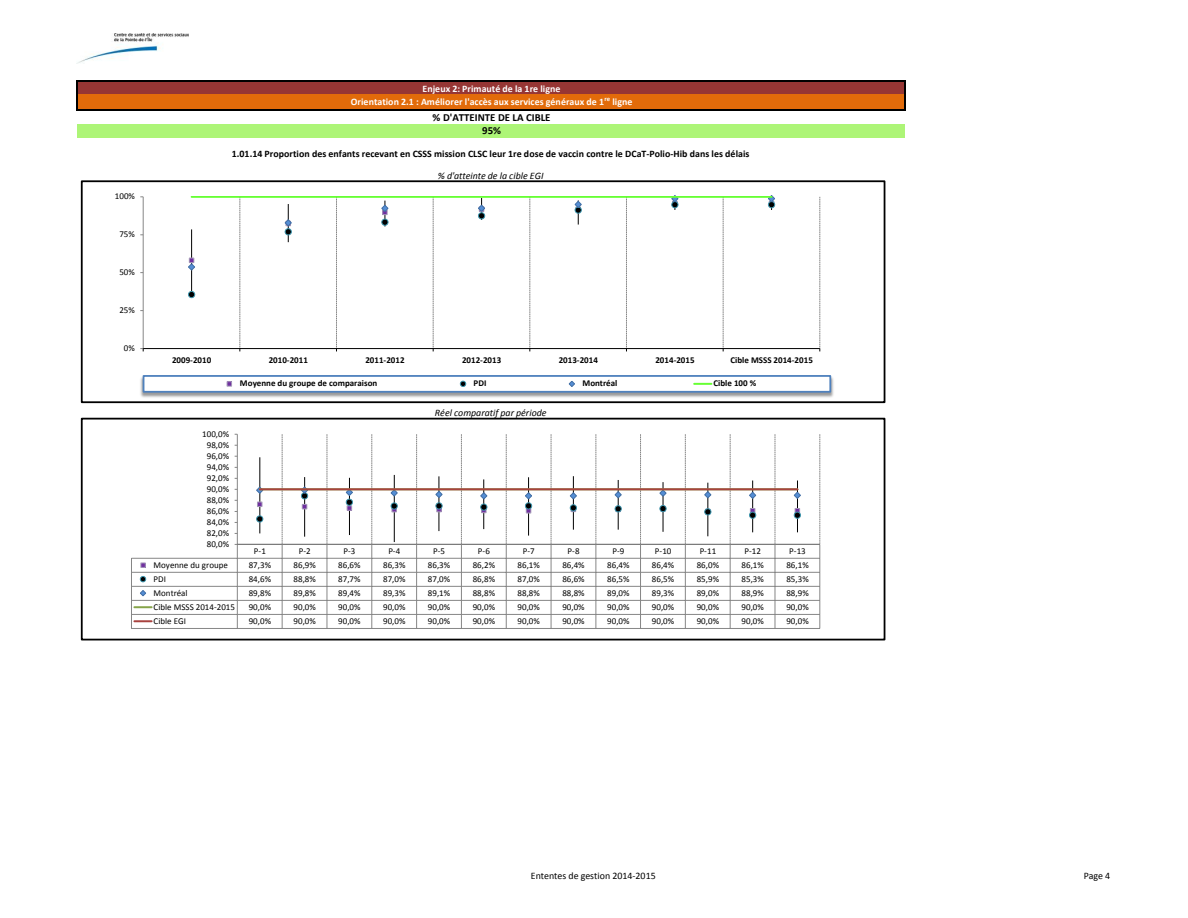
<style>
.page{position:relative;width:1188px;height:918px;background:#fff}
.page>*{position:absolute;margin:0;border:0;box-sizing:border-box;transform-origin:0 0}
.t1{font:700 10.8px "Calibri";color:#000}
.t2{font:700 9.9px "Calibri";letter-spacing:.005em;color:#000}
.t3{font:700 9.9px "Calibri";letter-spacing:.005em;color:#fff}
.t4{font:italic 9.9px "Calibri";letter-spacing:-.005em;color:#000}
.t5{font:9.9px "Calibri";color:#000}
.t6{font:9px "Calibri";color:#000}
.t7{font:700 9px "Calibri";color:#000}
.t8{font:700 6.6px "Calibri";color:#fff}
</style>
<div class="page">
<img style="left:77px;top:34px;width:112px;height:29px">
<div style="left:78px;top:82px;width:827px;height:13px;background:#963634"></div>
<div style="left:78px;top:94px;width:827px;height:16px;background:#e26b0a"></div>
<div style="left:78px;top:124px;width:827px;height:14px;background:#adf577"></div>
<hr style="left:76px;top:80px;width:2px;height:31px;background:#000">
<hr style="left:904px;top:82px;width:2px;height:29px;background:#000">
<hr style="left:78px;top:80px;width:828px;height:2px;background:#000">
<hr style="left:78px;top:109px;width:828px;height:2px;background:#000">
<hr style="left:143px;top:197px;width:1px;height:152px;background:#868686">
<hr style="left:143px;top:348px;width:677px;height:1px;background:#000">
<svg style="left:240px;top:198px;width:1px;height:153px"></svg>
<svg style="left:336px;top:198px;width:1px;height:153px"></svg>
<svg style="left:433px;top:198px;width:1px;height:153px"></svg>
<svg style="left:530px;top:198px;width:1px;height:153px"></svg>
<svg style="left:626px;top:198px;width:1px;height:153px"></svg>
<svg style="left:723px;top:198px;width:1px;height:153px"></svg>
<svg style="left:820px;top:197px;width:1px;height:154px"></svg>
<hr style="left:191px;top:229px;width:1px;height:66px;background:#000">
<hr style="left:288px;top:204px;width:1px;height:38px;background:#000">
<div style="left:188px;top:291px;width:7px;height:7px;background:#000;border-radius:50%"></div>
<div style="left:188px;top:291px;width:7px;height:7px;border:1px solid #3d96ae;border-radius:50%"></div>
<svg style="left:188px;top:258px;width:7px;height:13px"></svg>
<svg style="left:284px;top:219px;width:8px;height:16px"></svg>
<svg style="left:381px;top:201px;width:8px;height:26px"></svg>
<svg style="left:478px;top:198px;width:8px;height:22px"></svg>
<svg style="left:574px;top:200px;width:8px;height:25px"></svg>
<svg style="left:671px;top:195px;width:8px;height:15px"></svg>
<svg style="left:767px;top:195px;width:9px;height:15px"></svg>
<hr style="left:192px;top:197px;width:580px;height:1px;background:#6f3">
<img style="left:140px;top:375px;width:694px;height:23px">
<div style="left:144px;top:376px;width:686px;height:16px;background:#fff"></div>
<div style="left:143px;top:375px;width:688px;height:18px;border:2px solid #4f81bd"></div>
<svg style="left:227px;top:381px;width:5px;height:5px"></svg>
<svg style="left:460px;top:381px;width:6px;height:6px"></svg>
<svg style="left:568px;top:381px;width:7px;height:6px"></svg>
<svg style="left:694px;top:383px;width:17px;height:2px"></svg>
<div style="left:81px;top:180px;width:804px;height:223px;border:2px solid #000"></div>
<svg style="left:131px;top:434px;width:690px;height:195px"></svg>
<hr style="left:260px;top:488px;width:537px;height:2px;background:#a8423f">
<div style="left:81px;top:418px;width:804px;height:222px;border:2px solid #000"></div>
<p class="t6" style="left:115px;top:191px;width:22px">100%</p>
<p class="t6" style="left:119px;top:229px;width:17px">75%</p>
<p class="t6" style="left:119px;top:267px;width:17px">50%</p>
<p class="t6" style="left:119px;top:304px;width:17px">25%</p>
<p class="t6" style="left:124px;top:342px;width:12px">0%</p>
<p class="t3" style="left:423px;top:82px;width:140px">Enjeux 2: Primauté de la 1re ligne</p>
<p class="t3" style="left:351px;top:96px;width:255px">Orientation 2.1 : Améliorer l'accès aux services généraux de 1</p>
<p class="t8" style="left:605px;top:94px;width:7px">re</p>
<p class="t3" style="left:612px;top:96px;width:22px">ligne</p>
<p class="t1" style="left:433px;top:110px;width:119px">% D'ATTEINTE DE LA CIBLE</p>
<p class="t1" style="left:482px;top:124px;width:20px">95%</p>
<p class="t2" style="left:232px;top:147px;width:519px">1.01.14 Proportion des enfants recevant en CSSS mission CLSC leur 1re dose de vaccin contre le DCaT-Polio-Hib dans les délais</p>
<p class="t4" style="left:438px;top:172px;width:107px">% d'atteinte de la cible EGI</p>
<p class="t7" style="left:172px;top:354px;width:41px">2009-2010</p>
<p class="t7" style="left:269px;top:354px;width:41px">2010-2011</p>
<p class="t7" style="left:365px;top:354px;width:41px">2011-2012</p>
<p class="t7" style="left:462px;top:354px;width:41px">2012-2013</p>
<p class="t7" style="left:559px;top:354px;width:41px">2013-2014</p>
<p class="t7" style="left:655px;top:354px;width:41px">2014-2015</p>
<p class="t7" style="left:730px;top:354px;width:84px">Cible MSSS 2014-2015</p>
<p class="t7" style="left:240px;top:378px;width:139px">Moyenne du groupe de comparaison</p>
<p class="t7" style="left:474px;top:378px;width:14px">PDI</p>
<p class="t7" style="left:582px;top:378px;width:37px">Montréal</p>
<p class="t7" style="left:714px;top:378px;width:44px">Cible 100 %</p>
<p class="t6" style="left:202px;top:428px;width:28px">100,0%</p>
<p class="t6" style="left:207px;top:439px;width:24px">98,0%</p>
<p class="t6" style="left:207px;top:450px;width:24px">96,0%</p>
<p class="t6" style="left:207px;top:461px;width:24px">94,0%</p>
<p class="t6" style="left:207px;top:472px;width:24px">92,0%</p>
<p class="t6" style="left:207px;top:483px;width:24px">90,0%</p>
<p class="t6" style="left:207px;top:494px;width:24px">88,0%</p>
<p class="t6" style="left:207px;top:505px;width:24px">86,0%</p>
<p class="t6" style="left:207px;top:516px;width:24px">84,0%</p>
<p class="t6" style="left:207px;top:527px;width:24px">82,0%</p>
<p class="t6" style="left:207px;top:538px;width:24px">80,0%</p>
<p class="t4" style="left:435px;top:408px;width:113px">Réel comparatif par période</p>
<p class="t6" style="left:254px;top:545px;width:13px">P-1</p>
<p class="t6" style="left:299px;top:545px;width:13px">P-2</p>
<p class="t6" style="left:344px;top:545px;width:13px">P-3</p>
<p class="t6" style="left:388px;top:545px;width:13px">P-4</p>
<p class="t6" style="left:433px;top:545px;width:13px">P-5</p>
<p class="t6" style="left:478px;top:545px;width:13px">P-6</p>
<p class="t6" style="left:523px;top:545px;width:13px">P-7</p>
<p class="t6" style="left:568px;top:545px;width:13px">P-8</p>
<p class="t6" style="left:612px;top:545px;width:13px">P-9</p>
<p class="t6" style="left:655px;top:545px;width:18px">P-10</p>
<p class="t6" style="left:700px;top:545px;width:18px">P-11</p>
<p class="t6" style="left:745px;top:545px;width:18px">P-12</p>
<p class="t6" style="left:789px;top:545px;width:18px">P-13</p>
<p class="t6" style="left:154px;top:559px;width:76px">Moyenne du groupe</p>
<p class="t6" style="left:249px;top:559px;width:24px">87,3%</p>
<p class="t6" style="left:294px;top:559px;width:24px">86,9%</p>
<p class="t6" style="left:338px;top:559px;width:24px">86,6%</p>
<p class="t6" style="left:383px;top:559px;width:24px">86,3%</p>
<p class="t6" style="left:428px;top:559px;width:24px">86,3%</p>
<p class="t6" style="left:473px;top:559px;width:24px">86,2%</p>
<p class="t6" style="left:518px;top:559px;width:24px">86,1%</p>
<p class="t6" style="left:562px;top:559px;width:24px">86,4%</p>
<p class="t6" style="left:607px;top:559px;width:24px">86,4%</p>
<p class="t6" style="left:652px;top:559px;width:24px">86,4%</p>
<p class="t6" style="left:697px;top:559px;width:24px">86,0%</p>
<p class="t6" style="left:742px;top:559px;width:24px">86,1%</p>
<p class="t6" style="left:786px;top:559px;width:24px">86,1%</p>
<p class="t6" style="left:154px;top:573px;width:14px">PDI</p>
<p class="t6" style="left:249px;top:573px;width:24px">84,6%</p>
<p class="t6" style="left:294px;top:573px;width:24px">88,8%</p>
<p class="t6" style="left:338px;top:573px;width:24px">87,7%</p>
<p class="t6" style="left:383px;top:573px;width:24px">87,0%</p>
<p class="t6" style="left:428px;top:573px;width:24px">87,0%</p>
<p class="t6" style="left:473px;top:573px;width:24px">86,8%</p>
<p class="t6" style="left:518px;top:573px;width:24px">87,0%</p>
<p class="t6" style="left:562px;top:573px;width:24px">86,6%</p>
<p class="t6" style="left:607px;top:573px;width:24px">86,5%</p>
<p class="t6" style="left:652px;top:573px;width:24px">86,5%</p>
<p class="t6" style="left:697px;top:573px;width:24px">85,9%</p>
<p class="t6" style="left:742px;top:573px;width:24px">85,3%</p>
<p class="t6" style="left:786px;top:573px;width:24px">85,3%</p>
<p class="t6" style="left:154px;top:587px;width:36px">Montréal</p>
<p class="t6" style="left:249px;top:587px;width:24px">89,8%</p>
<p class="t6" style="left:294px;top:587px;width:24px">89,8%</p>
<p class="t6" style="left:338px;top:587px;width:24px">89,4%</p>
<p class="t6" style="left:383px;top:587px;width:24px">89,3%</p>
<p class="t6" style="left:428px;top:587px;width:24px">89,1%</p>
<p class="t6" style="left:473px;top:587px;width:24px">88,8%</p>
<p class="t6" style="left:518px;top:587px;width:24px">88,8%</p>
<p class="t6" style="left:562px;top:587px;width:24px">88,8%</p>
<p class="t6" style="left:607px;top:587px;width:24px">89,0%</p>
<p class="t6" style="left:652px;top:587px;width:24px">89,3%</p>
<p class="t6" style="left:697px;top:587px;width:24px">89,0%</p>
<p class="t6" style="left:742px;top:587px;width:24px">88,9%</p>
<p class="t6" style="left:786px;top:587px;width:24px">88,9%</p>
<p class="t6" style="left:154px;top:601px;width:83px">Cible MSSS 2014-2015</p>
<p class="t6" style="left:249px;top:601px;width:24px">90,0%</p>
<p class="t6" style="left:294px;top:601px;width:24px">90,0%</p>
<p class="t6" style="left:338px;top:601px;width:24px">90,0%</p>
<p class="t6" style="left:383px;top:601px;width:24px">90,0%</p>
<p class="t6" style="left:428px;top:601px;width:24px">90,0%</p>
<p class="t6" style="left:473px;top:601px;width:24px">90,0%</p>
<p class="t6" style="left:518px;top:601px;width:24px">90,0%</p>
<p class="t6" style="left:562px;top:601px;width:24px">90,0%</p>
<p class="t6" style="left:607px;top:601px;width:24px">90,0%</p>
<p class="t6" style="left:652px;top:601px;width:24px">90,0%</p>
<p class="t6" style="left:697px;top:601px;width:24px">90,0%</p>
<p class="t6" style="left:742px;top:601px;width:24px">90,0%</p>
<p class="t6" style="left:786px;top:601px;width:24px">90,0%</p>
<p class="t6" style="left:154px;top:615px;width:34px">Cible EGI</p>
<p class="t6" style="left:249px;top:615px;width:24px">90,0%</p>
<p class="t6" style="left:294px;top:615px;width:24px">90,0%</p>
<p class="t6" style="left:338px;top:615px;width:24px">90,0%</p>
<p class="t6" style="left:383px;top:615px;width:24px">90,0%</p>
<p class="t6" style="left:428px;top:615px;width:24px">90,0%</p>
<p class="t6" style="left:473px;top:615px;width:24px">90,0%</p>
<p class="t6" style="left:518px;top:615px;width:24px">90,0%</p>
<p class="t6" style="left:562px;top:615px;width:24px">90,0%</p>
<p class="t6" style="left:607px;top:615px;width:24px">90,0%</p>
<p class="t6" style="left:652px;top:615px;width:24px">90,0%</p>
<p class="t6" style="left:697px;top:615px;width:24px">90,0%</p>
<p class="t6" style="left:742px;top:615px;width:24px">90,0%</p>
<p class="t6" style="left:786px;top:615px;width:24px">90,0%</p>
<p class="t5" style="left:531px;top:869px;width:126px">Ententes de gestion 2014-2015</p>
<p class="t5" style="left:1084px;top:869px;width:28px">Page 4</p>
</div>
